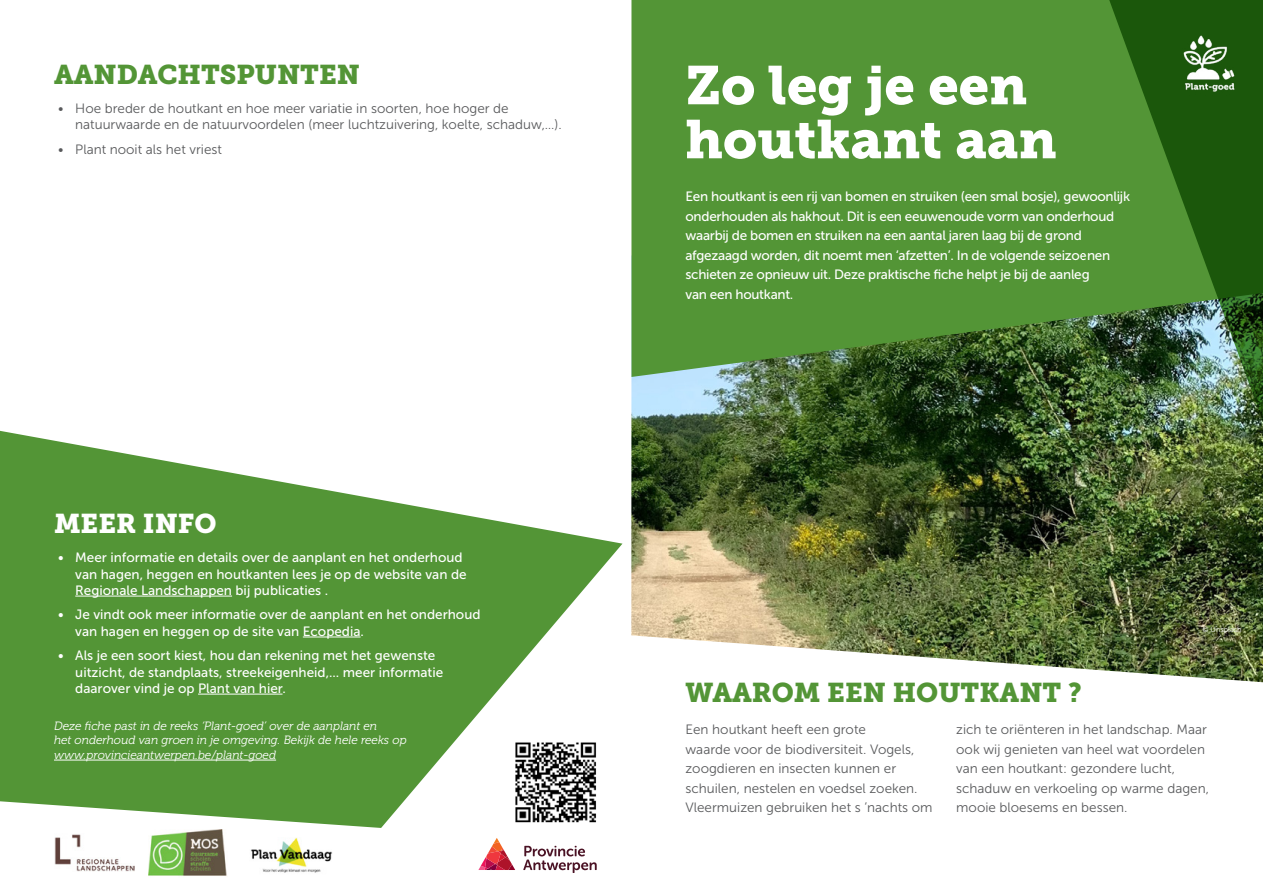
<style>
.page{position:relative;width:1263px;height:893px;background:#fff}
.page>*{position:absolute;margin:0;border:0;box-sizing:border-box;transform-origin:0 0}
.t1{font:54px/54px "Museo Slab 900";color:#fff}
.t2{font:27px "Museo Slab 900";color:#539536}
.t3{font:27px "Museo Slab 900";color:#fff}
.t4{font:13.5px/19.5px "Museo Sans 300";color:#58595b}
.t5{font:13.5px/16.2px "Museo Sans 500";color:#fff}
.t6{font:13.5px/19.5px "Museo Sans 500";letter-spacing:-.02em;color:#fff}
.t7{font:italic 12px/14.4px "Museo 300";color:#fff}
.t8{font:7.5px "Museo Sans 300";color:#fff}
</style>
<div class="page">
<img style="left:631px;top:377px;width:451px;height:292px">
<svg style="left:631px;top:0;width:451px;height:377px;background:#519036"></svg>
<svg style="left:0;top:430px;width:622px;height:371px;fill:#539536"></svg>
<hr style="left:75px;top:596px;width:157px;height:1px;background:#fff">
<hr style="left:303px;top:637px;width:58px;height:1px;background:#fff">
<hr style="left:198px;top:694px;width:84px;height:1px;background:#fff">
<hr style="left:54px;top:760px;width:222px;height:1px;background:#fff">
<img style="left:1082px;top:0;width:181px;height:683px">
<svg style="left:0;top:801px;width:577px;height:75px"></svg>
<img style="left:54px;top:833px;width:80px;height:39px">
<img style="left:149px;top:829px;width:79px;height:47px">
<img style="left:1175px;top:30px;width:68px;height:68px">
<svg style="left:523px;top:846px;width:74px;height:26px"></svg>
<svg style="left:478px;top:838px;width:37px;height:32px"></svg>
<img style="left:508px;top:735px;width:94px;height:94px">
<img style="left:249px;top:833px;width:85px;height:43px">
<h2 class="t2" style="left:54px;top:59px;width:307px">AANDACHTSPUNTEN</h2>
<p class="t4" style="left:75px;top:100px;width:488px;line-height:16.2px;text-indent:-17px">• Hoe breder de houtkant en hoe meer variatie in soorten, hoe hoger de natuurwaarde en de natuurvoordelen (meer luchtzuivering, koelte, schaduw,…).</p>
<p class="t4" style="left:58px;top:140px;width:165px">• Plant nooit als het vriest</p>
<h2 class="t3" style="left:54px;top:508px;width:164px">MEER INFO</h2>
<p class="t5" style="left:75px;top:550px;width:393px;text-indent:-17px">• Meer informatie en details over de aanplant en het onderhoud van hagen, heggen en houtkanten lees je op de website van de<br>Regionale Landschappen bij publicaties .</p>
<p class="t5" style="left:75px;top:607px;width:407px;text-indent:-17px">• Je vindt ook meer informatie over de aanplant en het onderhoud van hagen en heggen op de site van Ecopedia.</p>
<p class="t5" style="left:75px;top:648px;width:370px;text-indent:-17px">• Als je een soort kiest, hou dan rekening met het gewenste uitzicht, de standplaats, streekeigenheid,... meer informatie daarover vind je op Plant van hier.</p>
<p class="t7" style="left:54px;top:719px;width:354px">Deze fiche past in de reeks ‘Plant-goed’ over de aanplant en<br>het onderhoud van groen in je omgeving. Bekijk de hele reeks op www.provincieantwerpen.be/plant-goed</p>
<h1 class="t1" style="left:685px;top:59px;width:373px">Zo leg je een houtkant aan</h1>
<p class="t6" style="left:685px;top:187px;width:446px">Een houtkant is een rij van bomen en struiken (een smal bosje), gewoonlijk onderhouden als hakhout. Dit is een eeuwenoude vorm van onderhoud waarbij de bomen en struiken na een aantal jaren laag bij de grond afgezaagd worden, dit noemt men ‘afzetten’. In de volgende seizoenen schieten ze opnieuw uit. Deze praktische fiche helpt je bij de aanleg<br>van een houtkant.</p>
<p class="t8" style="left:1202px;top:625px;width:41px">© Unsplash</p>
<h2 class="t2" style="left:685px;top:677px;width:398px">WAAROM EEN HOUTKANT ?</h2>
<p class="t4" style="left:685px;top:720px;width:249px">Een houtkant heeft een grote<br>waarde voor de biodiversiteit. Vogels, zoogdieren en insecten kunnen er schuilen, nestelen en voedsel zoeken.<br>Vleermuizen gebruiken het s ’nachts om</p>
<p class="t4" style="left:956px;top:720px;width:254px">zich te oriënteren in het landschap. Maar ook wij genieten van heel wat voordelen van een houtkant: gezondere lucht, schaduw en verkoeling op warme dagen, mooie bloesems en bessen.</p>
</div>
